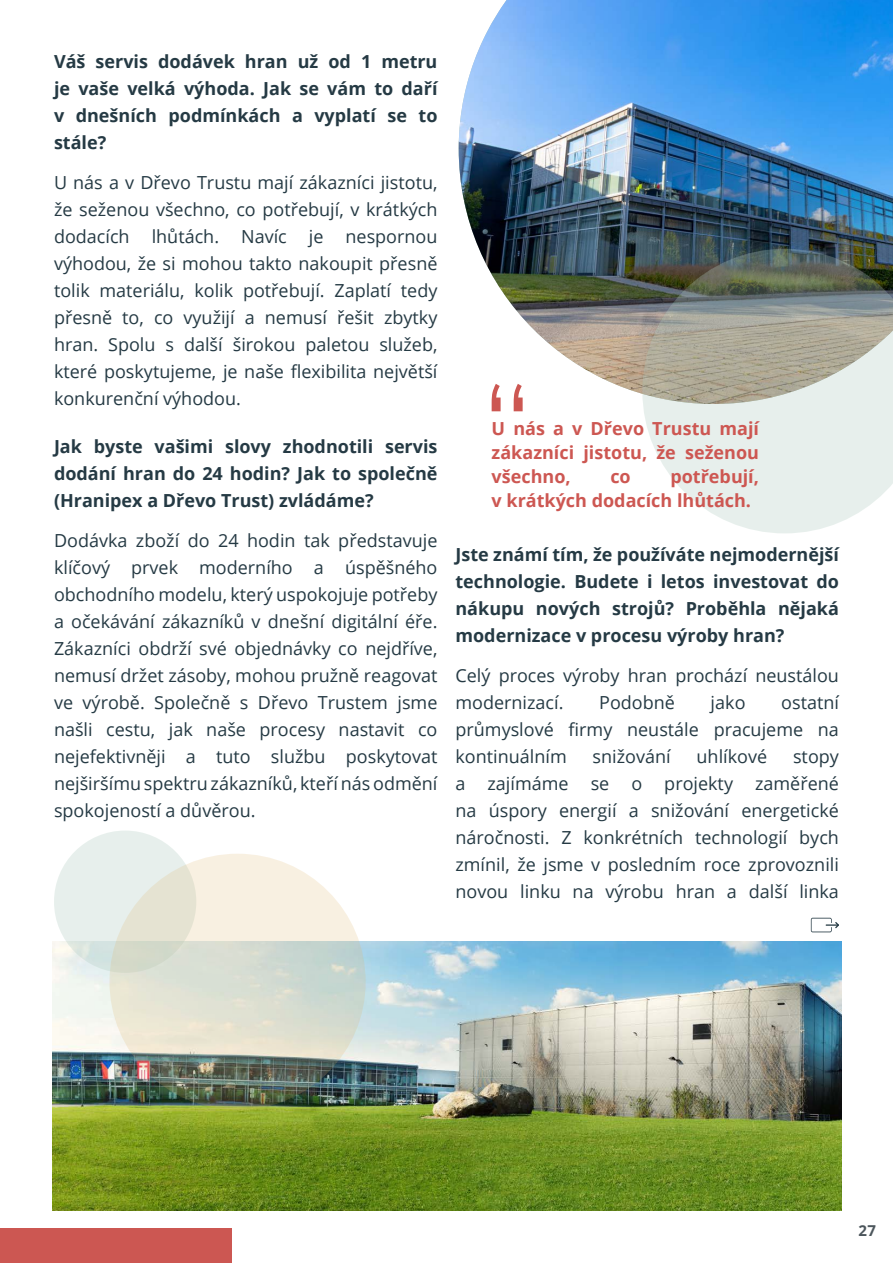
<style>
.page{position:relative;width:893px;height:1263px;background:#fff}
.page>*{position:absolute;margin:0;border:0;box-sizing:border-box;transform-origin:0 0}
.t1{font:18px/27px "Open Sans";color:#253a44;text-align:justify}
.t2{font:700 18px/27px "Open Sans";color:#253a44;text-align:justify}
.t3{font:700 18px/24px "Open Sans";color:#cd5752;text-align:justify}
.t4{font:700 15px "Open Sans";color:#4c565c}
</style>
<div class="page">
<img style="left:459px;top:0;width:434px;height:404px">
<svg style="left:642px;top:249px;width:251px;height:284px;background:#babeb7"></svg>
<img style="left:53px;top:942px;width:788px;height:269px">
<svg style="left:811px;top:918px;width:28px;height:14px"></svg>
<div style="left:54px;top:830px;width:142px;height:143px;background:linear-gradient(to bottom,#edf3f0,#dae7e4);border-radius:50%"></div>
<svg style="left:109px;top:854px;width:257px;height:256px;background:#cfd1c2"></svg>
<svg style="left:492px;top:384px;width:31px;height:27px"></svg>
<div style="left:0;top:1228px;width:232px;height:35px;background:#cc5752"></div>
<p class="t2" style="left:54px;top:47px;width:385px">Váš servis dodávek hran už od 1 metru je vaše velká výhoda. Jak se vám to daří v dnešních podmínkách a vyplatí se to stále?</p>
<p class="t1" style="left:54px;top:168px;width:385px">U nás a v Dřevo Trustu mají zákazníci jistotu, že seženou všechno, co potřebují, v krátkých dodacích lhůtách. Navíc je nespornou výhodou, že si mohou takto nakoupit přesně tolik materiálu, kolik potřebují. Zaplatí tedy přesně to, co využijí a nemusí řešit zbytky hran. Spolu s další širokou paletou služeb, které poskytujeme, je naše flexibilita největší konkurenční výhodou.</p>
<p class="t2" style="left:54px;top:432px;width:385px">Jak byste vašimi slovy zhodnotili servis dodání hran do 24 hodin? Jak to společně (Hranipex a Dřevo Trust) zvládáme?</p>
<p class="t1" style="left:54px;top:526px;width:385px">Dodávka zboží do 24 hodin tak představuje klíčový prvek moderního a úspěšného obchodního modelu, který uspokojuje potřeby a očekávání zákazníků v dnešní digitální éře.<br>Zákazníci obdrží své objednávky co nejdříve, nemusí držet zásoby, mohou pružně reagovat ve výrobě. Společně s Dřevo Trustem jsme našli cestu, jak naše procesy nastavit co nejefektivněji a tuto službu poskytovat nejširšímu spektru zákazníků, kteří nás odmění spokojeností a důvěrou.</p>
<p class="t3" style="left:492px;top:416px;width:269px">U nás a v Dřevo Trustu mají zákazníci jistotu, že seženou všechno,</p>
<p class="t3" style="left:492px;top:464px;width:269px;text-indent:179px">potřebují, v krátkých dodacích lhůtách.</p>
<p class="t3" style="left:610px;top:464px;width:22px">co</p>
<p class="t2" style="left:455px;top:541px;width:385px">Jste známí tím, že používáte nejmodernější technologie. Budete i letos investovat do nákupu nových strojů? Proběhla nějaká modernizace v procesu výroby hran?</p>
<p class="t1" style="left:455px;top:661px;width:385px">Celý proces výroby hran prochází neustálou modernizací.</p>
<p class="t1" style="left:455px;top:688px;width:385px;text-indent:326px">ostatní průmyslové firmy neustále pracujeme na kontinuálním</p>
<p class="t1" style="left:599px;top:688px;width:77px">Podobně</p>
<p class="t1" style="left:711px;top:688px;width:36px">jako</p>
<p class="t1" style="left:593px;top:742px;width:80px">snižování</p>
<p class="t1" style="left:697px;top:742px;width:72px">uhlíkové</p>
<p class="t1" style="left:455px;top:742px;width:385px;text-indent:338px">stopy a zajímáme se o projekty zaměřené na úspory energií a snižování energetické náročnosti. Z konkrétních technologií bych zmínil, že jsme v posledním roce zprovoznili novou linku na výrobu hran a další linka</p>
<p class="t4" style="left:858px;top:1220px;width:19px">27</p>
</div>
